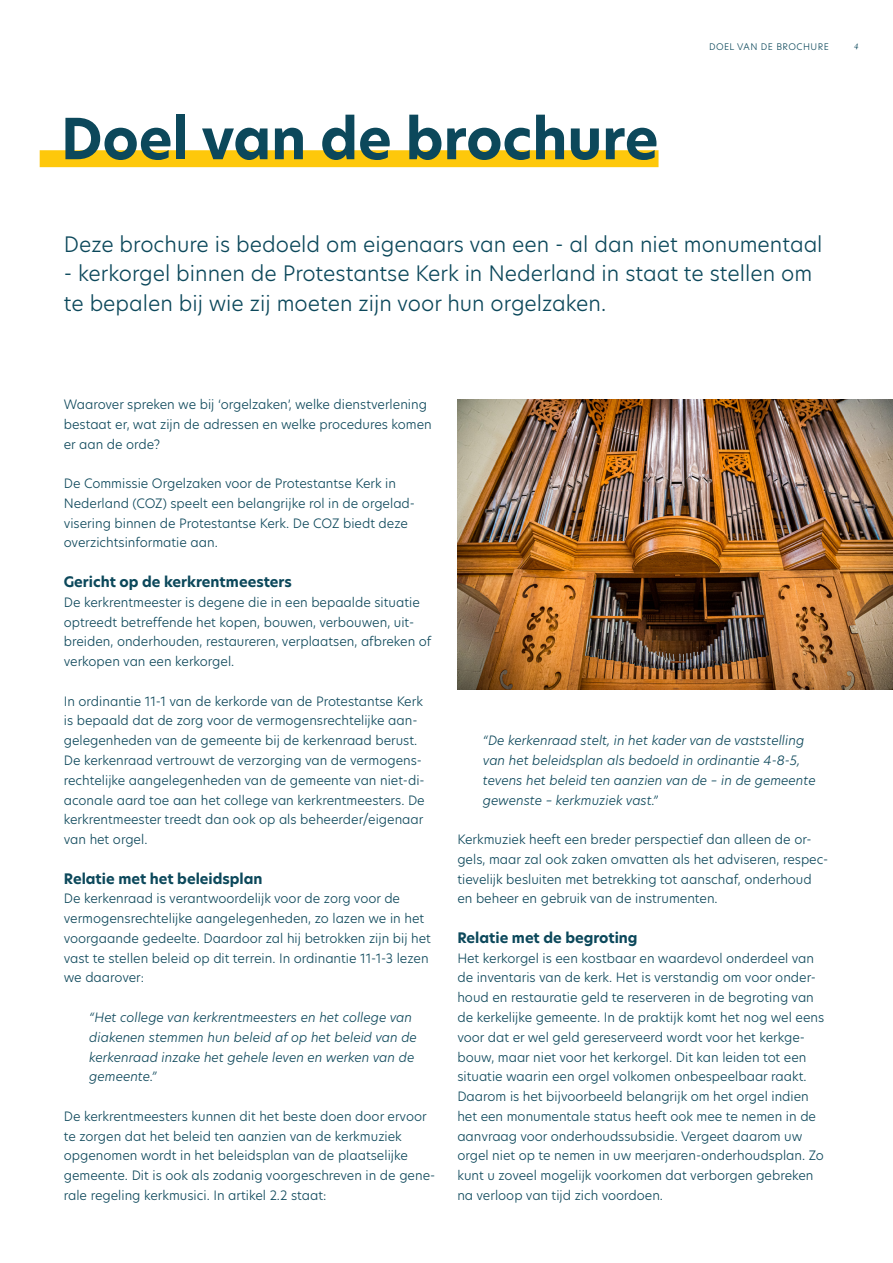
<style>
.page{position:relative;width:893px;height:1263px;background:#fff}
.page>*{position:absolute;margin:0;border:0;box-sizing:border-box;transform-origin:0 0}
.Kop_blauw__gele_stre{font:700 55.5px "New Hero";color:#0c485b}
.Intro_wit{font:300 21px/29.4px "New Hero";color:#0c485b}
.Subkopje_blauw{font:700 14.25px "New Hero";color:#0c485b}
.Brood{font:300 12.75px/19.8px "New Hero";color:#0e485b}
.Brood-2{font:italic 300 12.75px/19.8px "New Hero";color:#0e485b}
.t1{font:300 9px "New Hero";letter-spacing:.05em;color:#0c485b}
.t2{font:italic 9px "Arno Pro";color:#0c485b}
</style>
<div class="page">
<div style="left:40px;top:150px;width:618px;height:17px;background:#fec80b"></div>
<img style="left:457px;top:400px;width:436px;height:289px">
<p class="Kop_blauw__gele_stre" style="left:61px;top:101px;width:599px">Doel van de brochure</p>
<p class="t1" style="left:709px;top:40px;width:121px">DOEL VAN DE BROCHURE</p>
<p class="t2" style="left:854px;top:41px;width:6px">4</p>
<p class="Intro_wit" style="left:64px;top:229px;width:760px">Deze brochure is bedoeld om eigenaars van een - al dan niet monumentaal</p>
<p class="Intro_wit" style="left:64px;top:258px;width:750px">- kerkorgel binnen de Protestantse Kerk in Nederland in staat te stellen om te bepalen bij wie zij moeten zijn voor hun orgelzaken.</p>
<p class="Brood" style="left:64px;top:394px;width:370px">Waarover spreken we bij ‘orgelzaken’, welke dienstverlening bestaat er, wat zijn de adressen en welke procedures komen er aan de orde?</p>
<p class="Brood" style="left:64px;top:473px;width:353px">De Commissie Orgelzaken voor de Protestantse Kerk in Nederland (COZ) speelt een belangrijke rol in de orgelad&shy;visering binnen de Protestantse Kerk. De COZ biedt deze overzichtsinformatie aan.</p>
<p class="Subkopje_blauw" style="left:64px;top:572px;width:230px">Gericht op de kerkrentmeesters</p>
<p class="Brood" style="left:64px;top:592px;width:369px">De kerkrentmeester is degene die in een bepaalde situatie optreedt betreffende het kopen, bouwen, verbouwen, uit&shy;breiden, onderhouden, restaureren, verplaatsen, afbreken of verkopen van een kerkorgel.</p>
<p class="Brood" style="left:64px;top:691px;width:362px">In ordinantie 11-1 van de kerkorde van de Protestantse Kerk is bepaald dat de zorg voor de vermogensrechtelijke aan&shy;gelegenheden van de gemeente bij de kerkenraad berust.<br>De kerkenraad vertrouwt de verzorging van de vermogens&shy;rechtelijke aangelegenheden van de gemeente van niet-di&shy;aconale aard toe aan het college van kerkrentmeesters. De kerkrentmeester treedt dan ook op als beheerder/eigenaar van het orgel.</p>
<p class="Subkopje_blauw" style="left:64px;top:869px;width:200px">Relatie met het beleidsplan</p>
<p class="Brood" style="left:64px;top:888px;width:369px">De kerkenraad is verantwoordelijk voor de zorg voor de vermogensrechtelijke aangelegenheden, zo lazen we in het voorgaande gedeelte. Daardoor zal hij betrokken zijn bij het vast te stellen beleid op dit terrein. In ordinantie 11-1-3 lezen we daarover:</p>
<p class="Brood-2" style="left:89px;top:1007px;width:329px">“Het college van kerkrentmeesters en het college van diakenen stemmen hun beleid af op het beleid van de kerkenraad inzake het gehele leven en werken van de gemeente.”</p>
<p class="Brood" style="left:64px;top:1106px;width:373px">De kerkrentmeesters kunnen dit het beste doen door ervoor te zorgen dat het beleid ten aanzien van de kerkmuziek opgenomen wordt in het beleidsplan van de plaatselijke gemeente. Dit is ook als zodanig voorgeschreven in de gene&shy;rale regeling kerkmusici. In artikel 2.2 staat:</p>
<p class="Brood-2" style="left:483px;top:730px;width:334px">“De kerkenraad stelt, in het kader van de vaststelling van het beleidsplan als bedoeld in ordinantie 4-8-5, tevens het beleid ten aanzien van de – in de gemeente gewenste – kerkmuziek vast.”</p>
<p class="Brood" style="left:457px;top:829px;width:372px">Kerkmuziek heeft een breder perspectief dan alleen de or&shy;gels, maar zal ook zaken omvatten als het adviseren, respec&shy;tievelijk besluiten met betrekking tot aanschaf, onderhoud en beheer en gebruik van de instrumenten.</p>
<p class="Subkopje_blauw" style="left:457px;top:928px;width:182px">Relatie met de begroting</p>
<p class="Brood" style="left:457px;top:948px;width:368px">Het kerkorgel is een kostbaar en waardevol onderdeel van de inventaris van de kerk. Het is verstandig om voor onder&shy;houd en restauratie geld te reserveren in de begroting van de kerkelijke gemeente. In de praktijk komt het nog wel eens voor dat er wel geld gereserveerd wordt voor het kerkge&shy;bouw, maar niet voor het kerkorgel. Dit kan leiden tot een situatie waarin een orgel volkomen onbespeelbaar raakt.<br>Daarom is het bijvoorbeeld belangrijk om het orgel indien het een monumentale status heeft ook mee te nemen in de aanvraag voor onderhoudssubsidie. Vergeet daarom uw orgel niet op te nemen in uw meerjaren-onderhoudsplan. Zo kunt u zoveel mogelijk voorkomen dat verborgen gebreken na verloop van tijd zich voordoen.</p>
</div>
